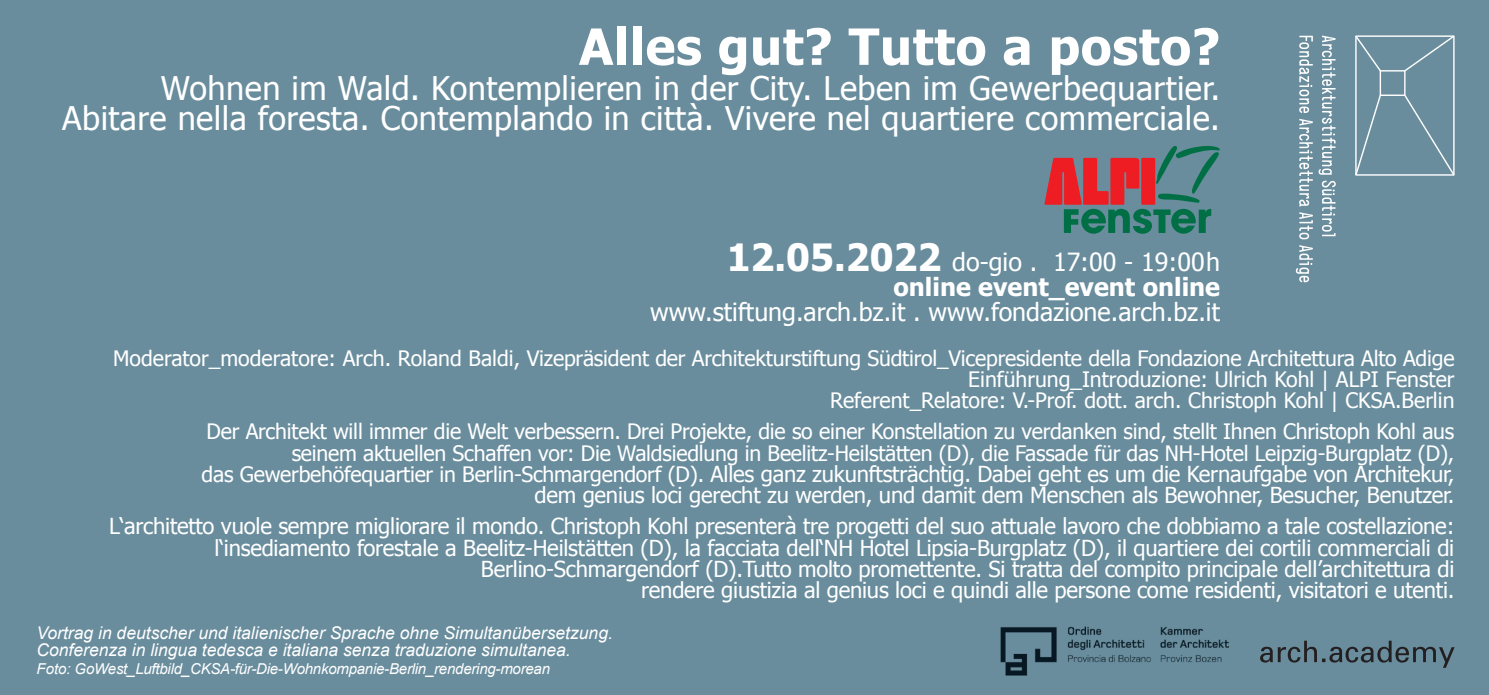
<style>
.page{position:relative;width:1489px;height:695px;background:#fff}
.page>*{position:absolute;margin:0;border:0;box-sizing:border-box;transform-origin:0 0}
.t1{font:700 50px "Tahoma";letter-spacing:.015em;color:#fff}
.t2{font:32.5px/30px "Tahoma";letter-spacing:.015em;color:#fff;text-align:right}
.t3{font:700 25px/25px "Tahoma";color:#fff;text-align:right}
.t4{font:25px "Tahoma";color:#fff}
.t5{font:22px/21.2px "Tahoma";letter-spacing:-.01em;color:#fff;text-align:right}
.t6{font:21.25px/21.2px "Tahoma";letter-spacing:-.01em;color:#fff;text-align:right}
.t7{font:italic 17.5px/17.5px "Arial";color:#fff}
.t8{font:italic 15px "Arial";letter-spacing:-.015em;color:#fff}
.s1{font-size:37.5px}
.s2{font-weight:400}
.s3{font-size:21.25px}
</style>
<div class="page">
<div style="left:0;top:0;width:1488px;height:694px;background:#698d9d"></div>
<svg style="left:1318px;top:36px;width:17px;height:200px"></svg>
<svg style="left:1295px;top:36px;width:17px;height:246px"></svg>
<div style="left:1379px;top:70px;width:26px;height:26px;border:1px solid #fff"></div>
<svg style="left:1402px;top:35px;width:53px;height:38px"></svg>
<svg style="left:1402px;top:93px;width:53px;height:83px"></svg>
<svg style="left:1355px;top:93px;width:26px;height:83px"></svg>
<svg style="left:1355px;top:35px;width:27px;height:38px"></svg>
<img style="left:1000px;top:626px;width:228px;height:50px">
<svg style="left:1044px;top:146px;width:176px;height:88px"></svg>
<svg style="left:1260px;top:640px;width:194px;height:27px"></svg>
<h1 class="t1" style="left:579px;top:12px;width:642px">Alles gut? Tutto a posto?</h1>
<h2 class="t2" style="left:62px;top:72px;width:1159px">Wohnen im Wald. Kontemplieren in der City. Leben im Gewerbequartier.<br>Abitare nella foresta. Contemplando in città. Vivere nel quartiere commerciale.</h2>
<p class="t3" style="left:726px;top:247px;width:495px"><span class="s1">12.05.2022</span> <span class="s2">do-gio . 17:00 - 19:00h </span>online event_event online</p>
<p class="t4" style="left:650px;top:295px;width:571px">www.stiftung.arch.bz.it . www.fondazione.arch.bz.it</p>
<p class="t6" style="left:113px;top:346px;width:1342px">Moderator_moderatore: Arch. Roland Baldi, Vizepräsident der Architekturstiftung Südtirol_Vicepresidente della Fondazione Architettura Alto Adige<br>Einführung_Introduzione: Ulrich Kohl | ALPI Fenster<br>Referent_Relatore: V.-Prof. dott. arch. Christoph Kohl | CKSA.Berlin</p>
<p class="t6" style="left:207px;top:420px;width:1249px">Der Architekt will immer die Welt verbessern. Drei Projekte, die so einer Konstellation zu verdanken sind, stellt Ihnen Christoph Kohl aus seinem aktuellen Schaffen vor: Die Waldsiedlung in Beelitz-Heilstätten (D), die Fassade für das NH-Hotel Leipzig-Burgplatz (D),</p>
<p class="t5" style="left:202px;top:462px;width:1254px"><span class="s3">das Gewerbehöfequartier in Berlin-Schmargendorf (D).</span> Alles ganz zukunftsträchtig. Dabei geht es um die Kernaufgabe von Architekur, dem genius loci gerecht zu werden, und damit dem Menschen als Bewohner, Besucher, Benutzer.</p>
<p class="t5" style="left:109px;top:514px;width:1346px">L‘architetto vuole sempre migliorare il mondo. Christoph Kohl presenterà tre progetti del suo attuale lavoro che dobbiamo a tale costellazione: l‘insediamento forestale a Beelitz-Heilstätten (D), la facciata dell‘NH Hotel Lipsia-Burgplatz (D), il quartiere dei cortili commerciali di Berlino-Schmargendorf (D).Tutto molto promettente. Si tratta del compito principale dell’architettura di<br>rendere giustizia al genius loci e quindi alle persone come residenti, visitatori e utenti.</p>
<p class="t7" style="left:36px;top:624px;width:578px">Vortrag in deutscher und italienischer Sprache ohne Simultanübersetzung.<br>Conferenza in lingua tedesca e italiana senza traduzione simultanea.</p>
<p class="t8" style="left:36px;top:658px;width:515px">Foto: GoWest_Luftbild_CKSA-für-Die-Wohnkompanie-Berlin_rendering-morean</p>
</div>
